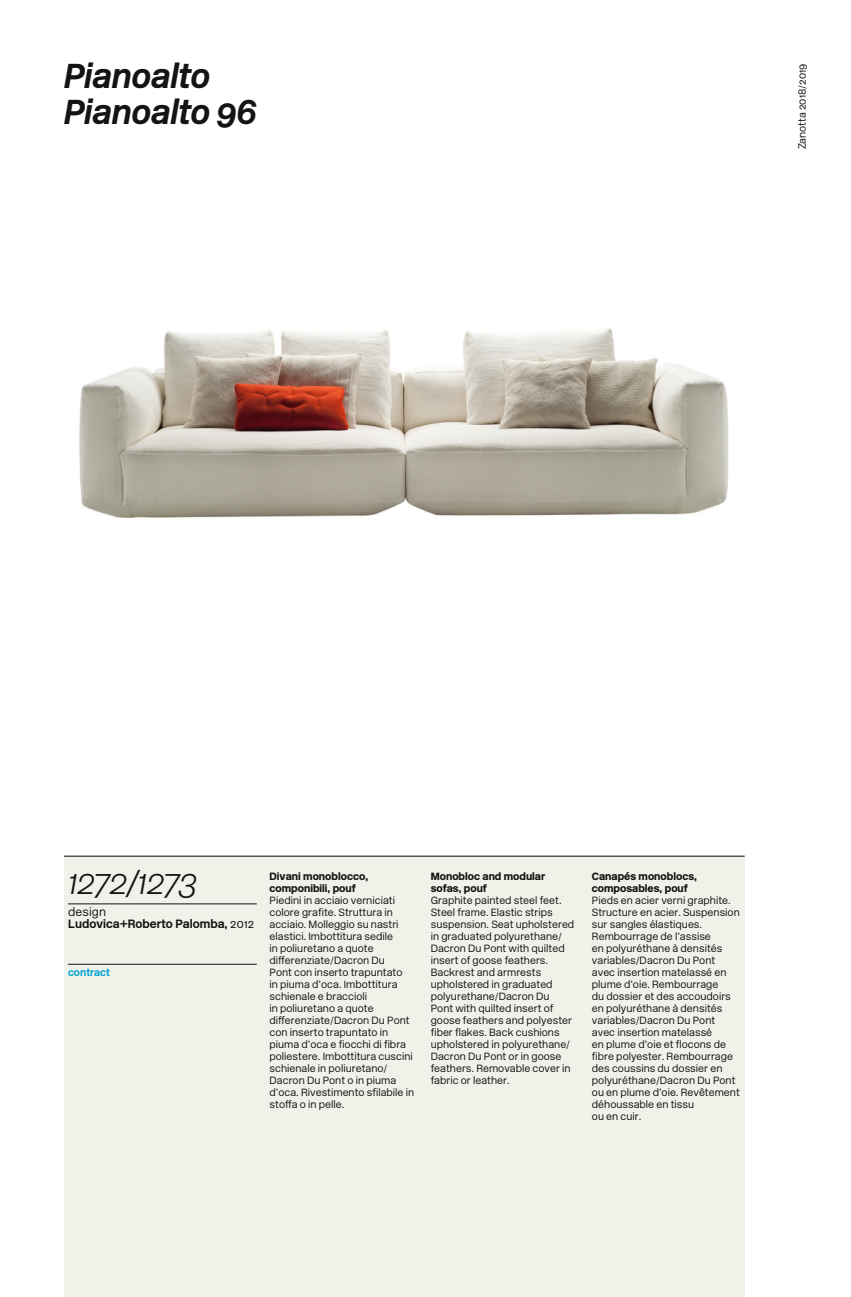
<style>
.page{position:relative;width:851px;height:1297px;background:#fff}
.page>*{position:absolute;margin:0;border:0;box-sizing:border-box;transform-origin:0 0}
.t1{font:italic 700 34.5px/36px "New Rail Alphabet";letter-spacing:-.015em;color:#131413}
.t2{font:italic 34.5px "New Rail Alphabet White";letter-spacing:-.045em;color:#131413}
.t3{font:700 12px/12px "New Rail Alphabet";color:#131413}
.t4{font:300 10.5px/12px "New Rail Alphabet";color:#131413}
.t5{font:900 10.5px/12px "New Rail Alphabet";color:#131413}
.t6{font:700 10.5px "New Rail Alphabet";color:#00a3d3}
.s1{font-weight:300}
</style>
<div class="page">
<img style="left:79px;top:328px;width:650px;height:190px">
<div style="left:64px;top:856px;width:680px;height:441px;background:#eff2e9"></div>
<hr style="left:64px;top:856px;width:680px;height:1px;background:#131413">
<hr style="left:68px;top:964px;width:189px;height:1px;background:#131413">
<hr style="left:68px;top:903px;width:189px;height:1px;background:#131413">
<h1 class="t1" style="left:64px;top:58px;width:195px">Pianoalto<br>Pianoalto 96</h1>
<p class="t4" style="left:795px;top:149px;width:87px;rotate:-90deg">Zanotta 2018/2019</p>
<h1 class="t2" style="left:68px;top:859px;width:131px">1272/1273</h1>
<p class="t3" style="left:68px;top:906px;width:187px"><span class="s1">design<br></span>Ludovica+Roberto Palomba, <span class="s1">2012</span></p>
<p class="t6" style="left:68px;top:965px;width:44px">contract</p>
<p class="t5" style="left:269px;top:870px;width:100px">Divani monoblocco, componibili, pouf</p>
<p class="t4" style="left:269px;top:894px;width:146px">Piedini in acciaio verniciati colore grafite. Struttura in acciaio. Molleggio su nastri elastici. Imbottitura sedile<br>in poliuretano a quote differenziate/Dacron Du<br>Pont con inserto trapuntato<br>in piuma d’oca. Imbottitura schienale e braccioli<br>in poliuretano a quote differenziate/Dacron Du Pont con inserto trapuntato in piuma d’oca e fiocchi di fibra poliestere. Imbottitura cuscini schienale in poliuretano/<br>Dacron Du Pont o in piuma d’oca. Rivestimento sfilabile in stoffa o in pelle.</p>
<p class="t5" style="left:430px;top:870px;width:116px">Monobloc and modular sofas, pouf</p>
<p class="t4" style="left:430px;top:894px;width:145px">Graphite painted steel feet.<br>Steel frame. Elastic strips suspension. Seat upholstered in graduated polyurethane/<br>Dacron Du Pont with quilted insert of goose feathers.<br>Backrest and armrests upholstered in graduated polyurethane/Dacron Du<br>Pont with quilted insert of goose feathers and polyester fiber flakes. Back cushions upholstered in polyurethane/<br>Dacron Du Pont or in goose feathers. Removable cover in fabric or leather.</p>
<p class="t5" style="left:592px;top:870px;width:106px">Canapés monoblocs, composables, pouf</p>
<p class="t4" style="left:592px;top:894px;width:149px">Pieds en acier verni graphite.<br>Structure en acier. Suspension sur sangles élastiques.<br>Rembourrage de l’assise<br>en polyuréthane à densités variables/Dacron Du Pont avec insertion matelassé en plume d’oie. Rembourrage<br>du dossier et des accoudoirs en polyuréthane à densités variables/Dacron Du Pont avec insertion matelassé<br>en plume d’oie et flocons de fibre polyester. Rembourrage des coussins du dossier en polyuréthane/Dacron Du Pont ou en plume d’oie. Revêtement déhoussable en tissu<br>ou en cuir.</p>
</div>
